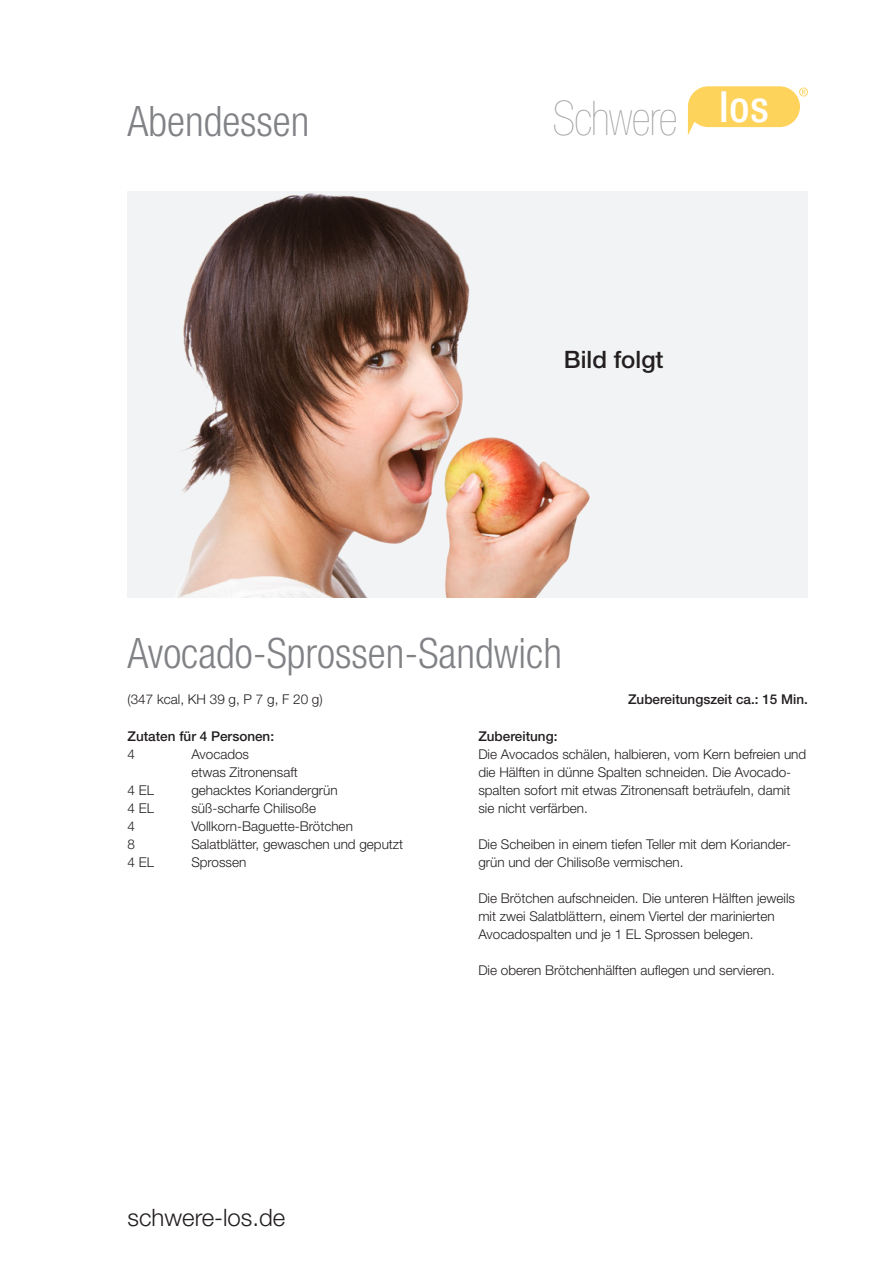
<style>
.page{position:relative;width:893px;height:1263px;background:#fff}
.page>*{position:absolute;margin:0;border:0;box-sizing:border-box;transform-origin:0 0}
.t1{font:200 condensed 47.85px "Helvetica Neue LT Pro";letter-spacing:-.02em;color:#9d9fa2}
.t2{font:300 condensed 42px "Helvetica Neue LT Pro";color:#808285}
.t3{font:300 24px "Helvetica Neue LT Pro";color:#231f20}
.t4{font:500 24px "Helvetica Neue LT Pro";color:#231f20}
.t5{font:300 13.5px/18px "Helvetica Neue LT Pro";color:#231f20}
.t6{font:500 13.5px "Helvetica Neue LT Pro";color:#231f20}
</style>
<div class="page">
<svg style="left:688px;top:86px;width:120px;height:49px"></svg>
<div style="left:128px;top:191px;width:680px;height:406px;background:#f2f3f4"></div>
<img style="left:179px;top:193px;width:411px;height:404px">
<p class="t2" style="left:128px;top:97px;width:183px">Abendessen</p>
<h1 class="t1" style="left:553px;top:92px;width:217px">Schwere <sup>los</sup></h1>
<p class="t4" style="left:564px;top:345px;width:101px">Bild folgt</p>
<p class="t2" style="left:128px;top:629px;width:436px">Avocado-Sprossen-Sandwich</p>
<p class="t5" style="left:128px;top:690px;width:197px">(347 kcal, KH 39 g, P 7 g, F 20 g)</p>
<p class="t6" style="left:628px;top:691px;width:181px">Zubereitungszeit ca.: 15 Min.</p>
<p class="t6" style="left:128px;top:728px;width:148px">Zutaten für 4 Personen:</p>
<p class="t5" style="left:128px;top:745px;width:9px">4</p>
<p class="t5" style="left:191px;top:745px;width:59px">Avocados</p>
<p class="t5" style="left:191px;top:763px;width:108px">etwas Zitronensaft</p>
<p class="t5" style="left:128px;top:781px;width:28px">4 EL</p>
<p class="t5" style="left:191px;top:781px;width:148px">gehacktes Koriandergrün</p>
<p class="t5" style="left:128px;top:799px;width:28px">4 EL</p>
<p class="t5" style="left:191px;top:799px;width:126px">süß-scharfe Chilisoße</p>
<p class="t5" style="left:128px;top:817px;width:9px">4</p>
<p class="t5" style="left:191px;top:817px;width:163px">Vollkorn-Baguette-Brötchen</p>
<p class="t5" style="left:128px;top:835px;width:9px">8</p>
<p class="t5" style="left:191px;top:835px;width:213px">Salatblätter, gewaschen und geputzt</p>
<p class="t5" style="left:128px;top:853px;width:28px">4 EL</p>
<p class="t5" style="left:191px;top:853px;width:57px">Sprossen</p>
<p class="t6" style="left:478px;top:728px;width:81px">Zubereitung:</p>
<p class="t5" style="left:478px;top:745px;width:329px">Die Avocados schälen, halbieren, vom Kern befreien und die Hälften in dünne Spalten schneiden. Die Avocado&shy;spalten sofort mit etwas Zitronensaft beträufeln, damit sie nicht verfärben.</p>
<p class="t5" style="left:478px;top:835px;width:314px">Die Scheiben in einem tiefen Teller mit dem Koriander&shy;grün und der Chilisoße vermischen.</p>
<p class="t5" style="left:478px;top:889px;width:318px">Die Brötchen aufschneiden. Die unteren Hälften jeweils mit zwei Salatblättern, einem Viertel der marinierten<br>Avocadospalten und je 1 EL Sprossen belegen.</p>
<p class="t5" style="left:478px;top:961px;width:298px">Die oberen Brötchenhälften auflegen und servieren.</p>
<p class="t3" style="left:128px;top:1202px;width:159px">schwere-los.de</p>
</div>
